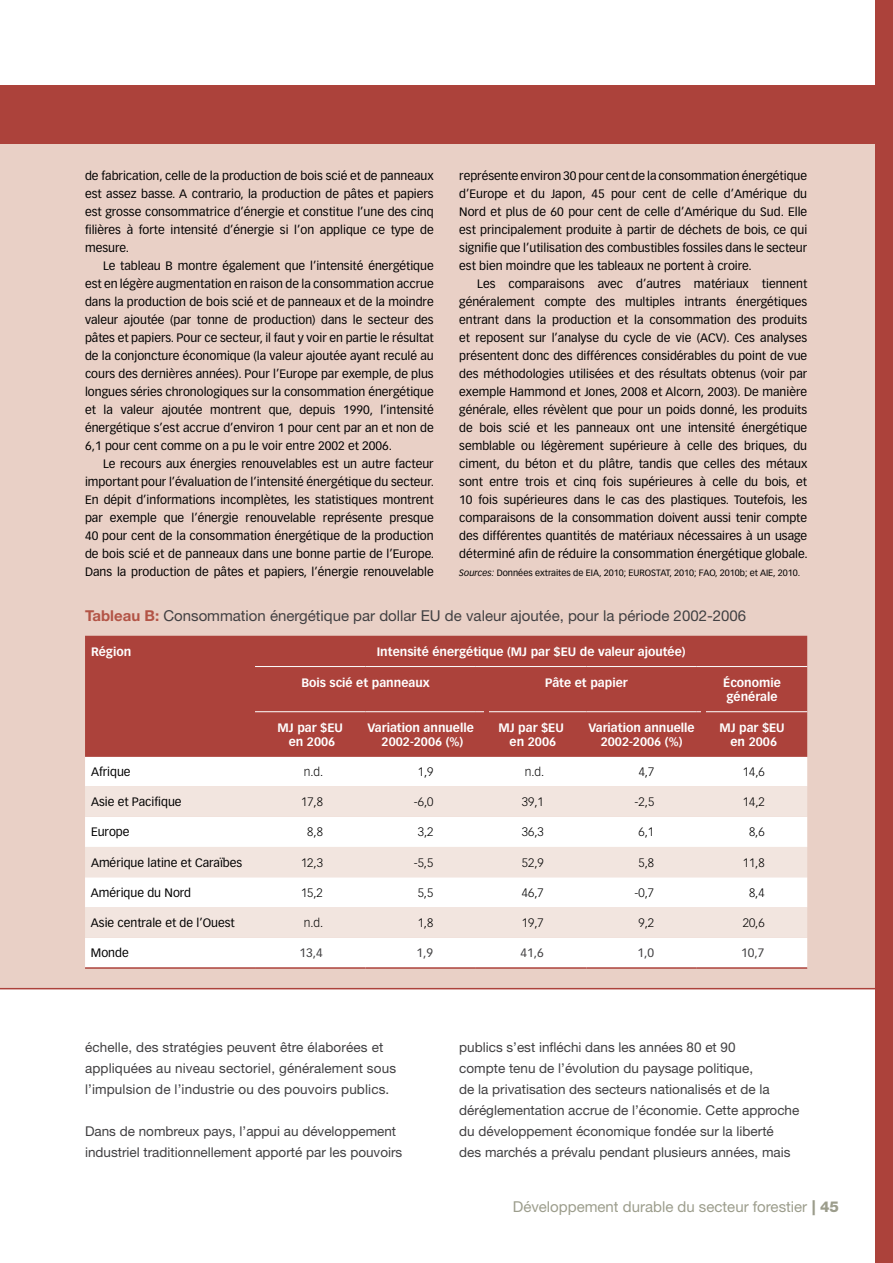
<style>
.page{position:relative;width:893px;height:1263px;background:#fff}
.page>*{position:absolute;margin:0;border:0;box-sizing:border-box;transform-origin:0 0}
.t1{font:15px "Helvetica Neue";color:#414042}
.t2{font:15px "Helvetica Neue";color:#9c9d8c}
.t3{font:13.5px/21px "Helvetica Neue";color:#414042}
.t4{font:12px/18px "Vectora LH";color:#000;text-align:justify}
.t5{font:700 12px/14.4px "Vectora LH";color:#fff;text-align:center}
.t6{font:300 12px "Vectora LH";color:#000}
.t7{font:12px "Vectora LH";color:#414042}
.t8{font:9px "Vectora LH";color:#000}
.s1{font-style:italic}
.s2{font-weight:700;color:#b35446}
.s3{font-weight:800}
</style>
<div class="page">
<div style="left:0;top:132px;width:893px;height:856px;background:#e9d0c6"></div>
<div style="left:0;top:86px;width:893px;height:58px;background:#ac423b"></div>
<hr style="left:0;top:988px;width:893px;height:1px;background:#ac423b">
<div style="left:85px;top:636px;width:722px;height:121px;background:#ac423b"></div>
<div style="left:85px;top:757px;width:722px;height:210px;background:#fff"></div>
<svg style="left:85px;top:786px;width:722px;height:152px;fill:#f2e5df"></svg>
<hr style="left:255px;top:666px;width:110px;height:1px;background:#fff">
<hr style="left:365px;top:666px;width:111px;height:1px;background:#fff">
<hr style="left:476px;top:666px;width:110px;height:1px;background:#fff">
<hr style="left:586px;top:666px;width:111px;height:1px;background:#fff">
<hr style="left:697px;top:666px;width:110px;height:1px;background:#fff">
<hr style="left:255px;top:711px;width:110px;height:1px;background:#fff">
<hr style="left:365px;top:711px;width:111px;height:1px;background:#fff">
<hr style="left:476px;top:711px;width:110px;height:1px;background:#fff">
<hr style="left:586px;top:711px;width:111px;height:1px;background:#fff">
<hr style="left:697px;top:711px;width:110px;height:1px;background:#fff">
<hr style="left:85px;top:967px;width:170px;height:2px;background:#ac423b">
<hr style="left:255px;top:967px;width:110px;height:2px;background:#ac423b">
<hr style="left:365px;top:967px;width:111px;height:2px;background:#ac423b">
<hr style="left:476px;top:967px;width:110px;height:2px;background:#ac423b">
<hr style="left:586px;top:967px;width:111px;height:2px;background:#ac423b">
<hr style="left:697px;top:967px;width:110px;height:2px;background:#ac423b">
<div style="left:484px;top:703px;width:5px;height:15px;background:#ac423b"></div>
<div style="left:701px;top:705px;width:5px;height:15px;background:#ac423b"></div>
<div style="left:876px;top:0;width:17px;height:1263px;background:#ac423b"></div>
<p class="t4" style="left:85px;top:167px;width:350px">de fabrication, celle de la production de bois scié et de panneaux est assez basse. A contrario, la production de pâtes et papiers est grosse consommatrice d’énergie et constitue l’une des cinq filières à forte intensité d’énergie si l’on applique ce type de mesure.</p>
<p class="t4" style="left:85px;top:257px;width:350px;text-indent:18px">Le tableau B montre également que l’intensité énergétique est en légère augmentation en raison de la consommation accrue dans la production de bois scié et de panneaux et de la moindre valeur ajoutée (par tonne de production) dans le secteur des pâtes et papiers. Pour ce secteur, il faut y voir en partie le résultat de la conjoncture économique (la valeur ajoutée ayant reculé au cours des dernières années). Pour l’Europe par exemple, de plus longues séries chronologiques sur la consommation énergétique et la valeur ajoutée montrent que, depuis 1990, l’intensité énergétique s’est accrue d’environ 1 pour cent par an et non de 6,1 pour cent comme on a pu le voir entre 2002 et 2006.</p>
<p class="t4" style="left:85px;top:455px;width:351px;text-indent:18px">Le recours aux énergies renouvelables est un autre facteur important pour l’évaluation de l’intensité énergétique du secteur.<br>En dépit d’informations incomplètes, les statistiques montrent par exemple que l’énergie renouvelable représente presque 40 pour cent de la consommation énergétique de la production de bois scié et de panneaux dans une bonne partie de l’Europe.<br>Dans la production de pâtes et papiers, l’énergie renouvelable</p>
<p class="t4" style="left:459px;top:167px;width:349px">représente environ 30 pour cent de la consommation énergétique d’Europe et du Japon, 45 pour cent de celle d’Amérique du Nord et plus de 60 pour cent de celle d’Amérique du Sud. Elle est principalement produite à partir de déchets de bois, ce qui signifie que l’utilisation des combustibles fossiles dans le secteur est bien moindre que les tableaux ne portent à croire.</p>
<p class="t4" style="left:459px;top:275px;width:350px;text-indent:18px">Les comparaisons avec d’autres matériaux tiennent généralement compte des multiples intrants énergétiques entrant dans la production et la consommation des produits et reposent sur l’analyse du cycle de vie (ACV). Ces analyses présentent donc des différences considérables du point de vue des méthodologies utilisées et des résultats obtenus (voir par exemple Hammond et Jones, 2008 et Alcorn, 2003). De manière générale, elles révèlent que pour un poids donné, les produits de bois scié et les panneaux ont une intensité énergétique semblable ou légèrement supérieure à celle des briques, du ciment, du béton et du plâtre, tandis que celles des métaux sont entre trois et cinq fois supérieures à celle du bois, et 10 fois supérieures dans le cas des plastiques. Toutefois, les comparaisons de la consommation doivent aussi tenir compte des différentes quantités de matériaux nécessaires à un usage déterminé afin de réduire la consommation énergétique globale.</p>
<p class="t8" style="left:459px;top:567px;width:343px"><span class="s1">Sources:</span> Données extraites de EIA, 2010; EUROSTAT, 2010; FAO, 2010b; et AIE, 2010.</p>
<p class="t1" style="left:85px;top:607px;width:663px"><span class="s2">Tableau B:</span> Consommation énergétique par dollar EU de valeur ajoutée, pour la période 2002-2006</p>
<p class="t5" style="left:91px;top:644px;width:42px">Région</p>
<p class="t5" style="left:377px;top:644px;width:310px">Intensité énergétique (MJ par $EU de valeur ajoutée)</p>
<p class="t5" style="left:301px;top:675px;width:130px">Bois scié et panneaux</p>
<p class="t5" style="left:545px;top:675px;width:84px">Pâte et papier</p>
<p class="t5" style="left:723px;top:675px;width:59px;text-align:left">Économie générale</p>
<p class="t5" style="left:278px;top:720px;width:67px">MJ par $EU en 2006</p>
<p class="t5" style="left:367px;top:720px;width:108px">Variation annuelle<br>2002-2006 (%)</p>
<p class="t5" style="left:498px;top:720px;width:67px">MJ par $EU en 2006</p>
<p class="t5" style="left:588px;top:720px;width:108px">Variation annuelle<br>2002-2006 (%)</p>
<p class="t5" style="left:719px;top:720px;width:67px">MJ par $EU en 2006</p>
<p class="t4" style="left:91px;top:763px;width:41px">Afrique</p>
<p class="t6" style="left:304px;top:764px;width:21px">n.d.</p>
<p class="t6" style="left:418px;top:764px;width:17px">1,9</p>
<p class="t6" style="left:525px;top:764px;width:21px">n.d.</p>
<p class="t6" style="left:639px;top:764px;width:17px">4,7</p>
<p class="t6" style="left:743px;top:764px;width:23px">14,6</p>
<p class="t4" style="left:91px;top:793px;width:92px">Asie et Pacifique</p>
<p class="t6" style="left:301px;top:795px;width:23px">17,8</p>
<p class="t6" style="left:414px;top:795px;width:21px">-6,0</p>
<p class="t6" style="left:522px;top:795px;width:23px">39,1</p>
<p class="t6" style="left:635px;top:795px;width:21px">-2,5</p>
<p class="t6" style="left:743px;top:795px;width:23px">14,2</p>
<p class="t4" style="left:91px;top:823px;width:40px">Europe</p>
<p class="t6" style="left:307px;top:825px;width:17px">8,8</p>
<p class="t6" style="left:418px;top:825px;width:17px">3,2</p>
<p class="t6" style="left:522px;top:825px;width:23px">36,3</p>
<p class="t6" style="left:639px;top:825px;width:17px">6,1</p>
<p class="t6" style="left:749px;top:825px;width:17px">8,6</p>
<p class="t4" style="left:91px;top:853px;width:153px">Amérique latine et Caraïbes</p>
<p class="t6" style="left:301px;top:855px;width:23px">12,3</p>
<p class="t6" style="left:414px;top:855px;width:21px">-5,5</p>
<p class="t6" style="left:522px;top:855px;width:23px">52,9</p>
<p class="t6" style="left:639px;top:855px;width:17px">5,8</p>
<p class="t6" style="left:743px;top:855px;width:23px">11,8</p>
<p class="t4" style="left:91px;top:884px;width:102px">Amérique du Nord</p>
<p class="t6" style="left:301px;top:886px;width:23px">15,2</p>
<p class="t6" style="left:418px;top:886px;width:17px">5,5</p>
<p class="t6" style="left:522px;top:886px;width:23px">46,7</p>
<p class="t6" style="left:635px;top:886px;width:21px">-0,7</p>
<p class="t6" style="left:749px;top:886px;width:17px">8,4</p>
<p class="t4" style="left:91px;top:914px;width:145px">Asie centrale et de l’Ouest</p>
<p class="t6" style="left:304px;top:916px;width:21px">n.d.</p>
<p class="t6" style="left:418px;top:916px;width:17px">1,8</p>
<p class="t6" style="left:522px;top:916px;width:23px">19,7</p>
<p class="t6" style="left:639px;top:916px;width:17px">9,2</p>
<p class="t6" style="left:743px;top:916px;width:23px">20,6</p>
<p class="t4" style="left:91px;top:944px;width:39px">Monde</p>
<p class="t7" style="left:299px;top:946px;width:25px">13,4</p>
<p class="t7" style="left:417px;top:946px;width:18px">1,9</p>
<p class="t7" style="left:520px;top:946px;width:25px">41,6</p>
<p class="t7" style="left:637px;top:946px;width:18px">1,0</p>
<p class="t7" style="left:741px;top:946px;width:25px">10,7</p>
<p class="t3" style="left:85px;top:1036px;width:313px">échelle, des stratégies peuvent être élaborées et appliquées au niveau sectoriel, généralement sous l’impulsion de l’industrie ou des pouvoirs publics.</p>
<p class="t3" style="left:85px;top:1120px;width:319px">Dans de nombreux pays, l’appui au développement industriel traditionnellement apporté par les pouvoirs</p>
<p class="t3" style="left:459px;top:1036px;width:342px">publics s’est infléchi dans les années 80 et 90<br>compte tenu de l’évolution du paysage politique,<br>de la privatisation des secteurs nationalisés et de la déréglementation accrue de l’économie. Cette approche du développement économique fondée sur la liberté<br>des marchés a prévalu pendant plusieurs années, mais</p>
<p class="t2" style="left:513px;top:1198px;width:328px">Développement durable du secteur forestier <span class="s3">| 45</span></p>
</div>
